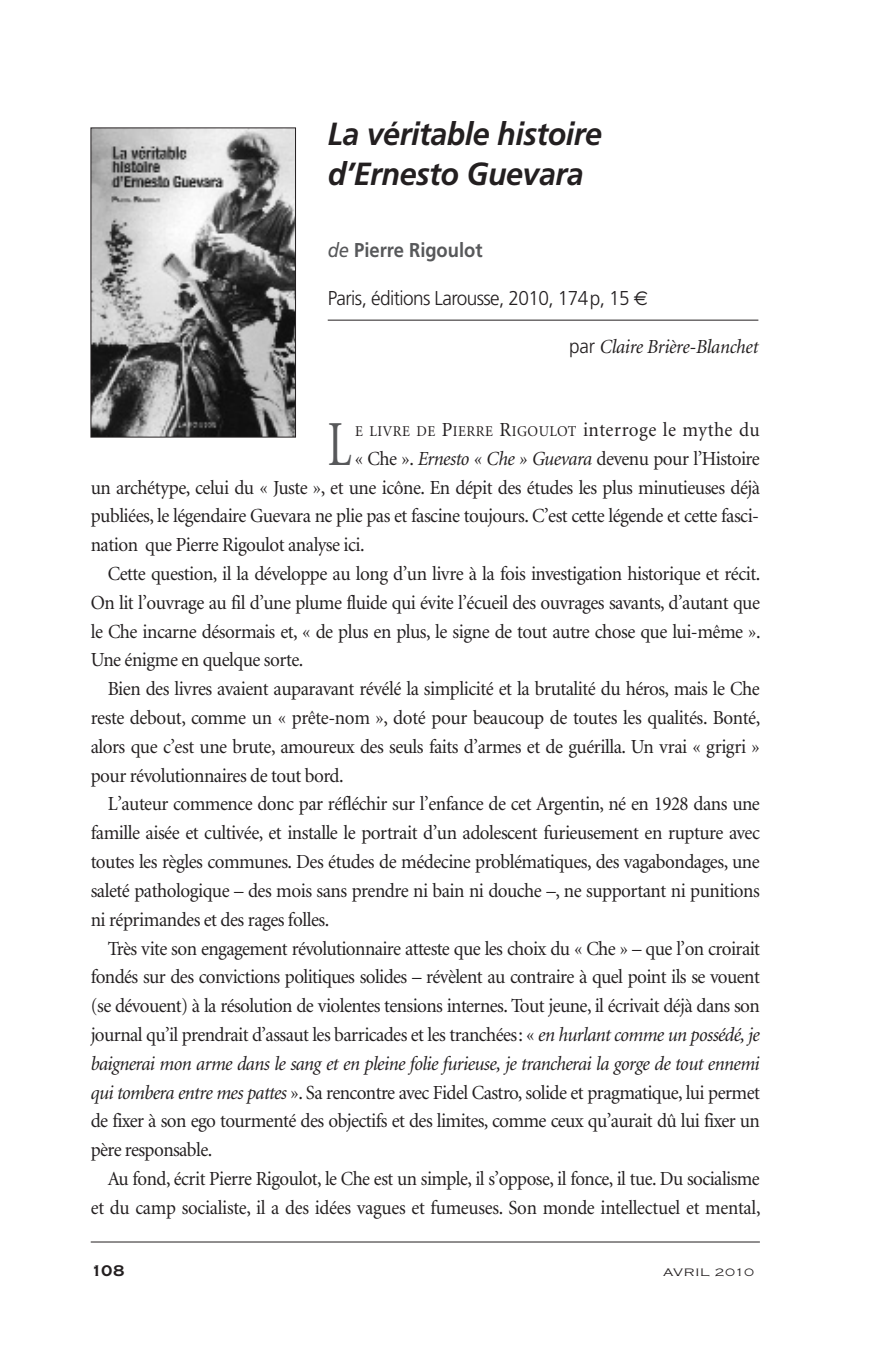
<style>
.page{position:relative;width:879px;height:1361px;background:#fff}
.page>*{position:absolute;margin:0;border:0;box-sizing:border-box;transform-origin:0 0}
.t1{font:64.2px "Minion";color:#57585a;scale:.7 1}
.t2{font:italic 700 32px/40px "Frutiger";letter-spacing:-.015em;color:#231f20;scale:.95 1}
.t3{font:20px/28.8px "Minion";letter-spacing:-.025em;color:#231f20;text-align:justify;scale:.95 1}
.t4{font:20px/28.8px "Minion";letter-spacing:-.025em;color:#231f20;text-align:right;scale:.94 1}
.t5{font:300 20px "Frutiger";letter-spacing:-.03em;color:#231f20;scale:.95 1}
.t6{font:italic 20px "Minion";letter-spacing:-.015em;color:#231f20;scale:.95 1}
.t7{font:700 20px "Frutiger";color:#57585a;scale:.92 1}
.t8{font:700 16px "Copperplate Gothic";color:#231f20}
.t9{font:15px "Minion";letter-spacing:.035em;color:#231f20;scale:.95 1}
.t10{font:300 11.2px "Copperplate Gothic";letter-spacing:.05em;color:#231f20;scale:1.25 1}
.s1{font-weight:400;font-style:italic}
.s2{font-family:"Euro Sans";font-weight:400}
.s3{font-family:"Frutiger";font-weight:300;font-style:normal}
.s4{font-size:20px}
.s5{font-style:italic}
</style>
<div class="page">
<hr style="left:91px;top:1241px;width:669px;height:1px;background:#231f20">
<hr style="left:328px;top:320px;width:430px;height:1px;background:#231f20">
<img style="left:93px;top:130px;width:201px;height:305px">
<div style="left:91px;top:128px;width:205px;height:309px;border:1px solid #231f20"></div>
<h2 class="t2" style="left:328px;top:116px;width:290px">La véritable histoire d’Ernesto Guevara</h2>
<p class="t7" style="left:328px;top:242px;width:170px"><span class="s1">de</span> Pierre Rigoulot</p>
<p class="t5" style="left:328px;top:290px;width:339px">Paris, éditions Larousse, 2010, 174 p, 15 <span class="s2">€</span></p>
<p class="t6" style="left:569px;top:339px;width:200px"><span class="s3">par</span> Claire Brière-Blanchet</p>
<h1 class="t1" style="left:328px;top:419px;width:36px">L</h1>
<p class="t9" style="left:355px;top:425px;width:428px">E LIVRE DE <span class="s4">P</span>IERRE <span class="s4">R</span>IGOULOT <span class="s4">interroge le mythe du</span></p>
<p class="t3" style="left:91px;top:446px;width:706px;text-indent:264px">« Che ». <span class="s5">Ernesto « Che » Guevara</span> devenu pour l’Histoire un archétype, celui du « Juste », et une icône. En dépit des études les plus minutieuses déjà publiées, le légendaire Guevara ne plie pas et fascine toujours. C’est cette légende et cette fasci&shy;nation que Pierre Rigoulot analyse ici.</p>
<p class="t3" style="left:91px;top:561px;width:706px;text-indent:17px">Cette question, il la développe au long d’un livre à la fois investigation historique et récit.<br>On lit l’ouvrage au fil d’une plume fluide qui évite l’écueil des ouvrages savants, d’autant que le Che incarne désormais et, « de plus en plus, le signe de tout autre chose que lui-même ».<br>Une énigme en quelque sorte.</p>
<p class="t3" style="left:91px;top:676px;width:706px;text-indent:17px">Bien des livres avaient auparavant révélé la simplicité et la brutalité du héros, mais le Che reste debout, comme un « prête-nom », doté pour beaucoup de toutes les qualités. Bonté, alors que c’est une brute, amoureux des seuls faits d’armes et de guérilla. Un vrai « grigri » pour révolutionnaires de tout bord.</p>
<p class="t3" style="left:91px;top:791px;width:706px;text-indent:17px">L’auteur commence donc par réfléchir sur l’enfance de cet Argentin, né en 1928 dans une famille aisée et cultivée, et installe le portrait d’un adolescent furieusement en rupture avec toutes les règles communes. Des études de médecine problématiques, des vagabondages, une saleté pathologique – des mois sans prendre ni bain ni douche –, ne supportant ni punitions ni réprimandes et des rages folles.</p>
<p class="t3" style="left:91px;top:935px;width:706px;text-indent:17px">Très vite son engagement révolutionnaire atteste que les choix du « Che » – que l’on croirait fondés sur des convictions politiques solides – révèlent au contraire à quel point ils se vouent (se dévouent) à la résolution de violentes tensions internes. Tout jeune, il écrivait déjà dans son journal qu’il prendrait d’assaut les barricades et les tranchées: « <span class="s5">en hurlant comme un possédé, je baignerai mon arme dans le sang et en pleine folie furieuse, je trancherai la gorge de tout ennemi qui tombera entre mes pattes</span> ». Sa rencontre avec Fidel Castro, solide et pragmatique, lui permet de fixer à son ego tourmenté des objectifs et des limites, comme ceux qu’aurait dû lui fixer un père responsable.</p>
<p class="t4" style="left:91px;top:1166px;width:714px">Au fond, écrit Pierre Rigoulot, le Che est un simple, il s’oppose, il fonce, il tue. Du socialisme et du camp socialiste, il a des idées vagues et fumeuses. Son monde intellectuel et mental,</p>
<p class="t8" style="left:91px;top:1261px;width:35px">108</p>
<p class="t10" style="left:663px;top:1266px;width:74px">AVRIL 2010</p>
</div>
